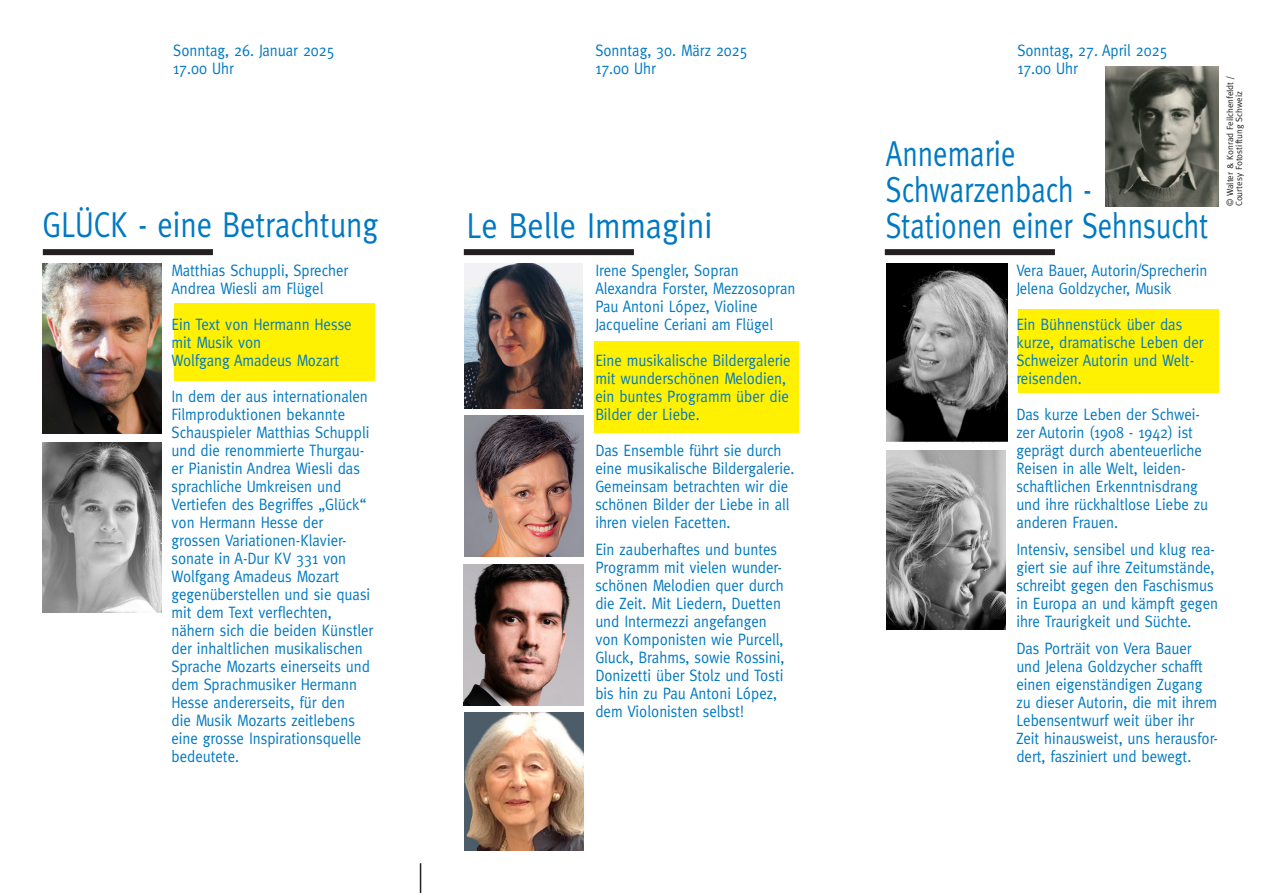
<style>
.page{position:relative;width:1263px;height:893px;background:#fff}
.page>*{position:absolute;margin:0;border:0;box-sizing:border-box;transform-origin:0 0}
.t1{font:36px "Meta";color:#0079c2;scale:.8 1}
.t2{font:36px "Meta";color:#0079c2;scale:.85 1}
.t3{font:36px "Meta";color:#0079c2;scale:.9 1}
.t4{font:16.5px/18px "Meta";color:#0079c2;scale:.9 1}
.t5{font:9px "Meta";color:#231f20}
</style>
<div class="page">
<div style="left:174px;top:303px;width:200px;height:77px;background:#fff101"></div>
<div style="left:1018px;top:309px;width:201px;height:84px;background:#fff101"></div>
<div style="left:594px;top:342px;width:204px;height:91px;background:#fff101"></div>
<div style="left:43px;top:249px;width:170px;height:6px;background:#231f20"></div>
<div style="left:464px;top:249px;width:170px;height:6px;background:#231f20"></div>
<div style="left:885px;top:249px;width:170px;height:6px;background:#231f20"></div>
<hr style="left:420px;top:863px;width:1px;height:30px;background:#231f20">
<img style="left:43px;top:263px;width:119px;height:170px">
<img style="left:43px;top:442px;width:119px;height:170px">
<img style="left:465px;top:263px;width:118px;height:145px">
<img style="left:465px;top:416px;width:119px;height:141px">
<img style="left:464px;top:564px;width:120px;height:141px">
<img style="left:886px;top:264px;width:122px;height:178px">
<img style="left:886px;top:451px;width:120px;height:178px">
<img style="left:465px;top:713px;width:119px;height:137px">
<img style="left:1105px;top:66px;width:114px;height:140px">
<p class="t4" style="left:173px;top:41px;width:181px">Sonntag, 26. Januar 2025</p>
<p class="t4" style="left:173px;top:59px;width:69px">17.00 Uhr</p>
<p class="t2" style="left:43px;top:204px;width:397px">GLÜCK - eine Betrachtung</p>
<p class="t4" style="left:595px;top:41px;width:171px">Sonntag, 30. März 2025</p>
<p class="t4" style="left:595px;top:59px;width:69px">17.00 Uhr</p>
<p class="t3" style="left:466px;top:205px;width:275px">Le Belle Immagini</p>
<p class="t4" style="left:1017px;top:41px;width:169px">Sonntag, 27. April 2025</p>
<p class="t4" style="left:1017px;top:59px;width:69px">17.00 Uhr</p>
<p class="t1" style="left:886px;top:132px;width:163px">Annemarie</p>
<p class="t1" style="left:886px;top:168px;width:259px">Schwarzenbach -</p>
<p class="t1" style="left:886px;top:204px;width:405px">Stationen einer Sehnsucht</p>
<p class="t5" style="left:1225px;top:206px;width:132px;rotate:-90deg">© Walter &amp; Konrad Feilchenfeldt /</p>
<p class="t5" style="left:1234px;top:206px;width:117px;rotate:-90deg">Courtesy Fotostiftung Schweiz</p>
<p class="t4" style="left:171px;top:261px;width:198px">Matthias Schuppli, Sprecher</p>
<p class="t4" style="left:171px;top:279px;width:170px">Andrea Wiesli am Flügel</p>
<p class="t4" style="left:171px;top:315px;width:202px">Ein Text von Hermann Hesse</p>
<p class="t4" style="left:171px;top:333px;width:101px">mit Musik von</p>
<p class="t4" style="left:171px;top:351px;width:188px">Wolfgang Amadeus Mozart</p>
<p class="t4" style="left:171px;top:387px;width:221px">In dem der aus internationalen<br>Filmproduktionen bekannte<br>Schauspieler Matthias Schuppli und die renommierte Thurgau&shy;er Pianistin Andrea Wiesli das sprachliche Umkreisen und<br>Vertiefen des Begriffes „Glück“ von Hermann Hesse der</p>
<p class="t4" style="left:171px;top:531px;width:222px">grossen Variationen-Klavier&shy;sonate in A-Dur KV 331 von<br>Wolfgang Amadeus Mozart gegenüberstellen und sie quasi mit dem Text verflechten,</p>
<p class="t4" style="left:171px;top:621px;width:226px">nähern sich die beiden Künstler der inhaltlichen musikalischen<br>Sprache Mozarts einerseits und dem Sprachmusiker Hermann<br>Hesse andererseits, für den<br>die Musik Mozarts zeitlebens eine grosse Inspirationsquelle bedeutete.</p>
<p class="t4" style="left:595px;top:261px;width:161px">Irene Spengler, Sopran</p>
<p class="t4" style="left:595px;top:279px;width:224px">Alexandra Forster, Mezzosopran</p>
<p class="t4" style="left:595px;top:297px;width:182px">Pau Antoni López, Violine</p>
<p class="t4" style="left:595px;top:315px;width:199px">Jacqueline Ceriani am Flügel</p>
<p class="t4" style="left:595px;top:351px;width:218px">Eine musikalische Bildergalerie mit wunderschönen Melodien, ein buntes Programm über die<br>Bilder der Liebe.</p>
<p class="t4" style="left:595px;top:441px;width:223px">Das Ensemble führt sie durch eine musikalische Bildergalerie.<br>Gemeinsam betrachten wir die schönen Bilder der Liebe in all ihren vielen Facetten.</p>
<p class="t4" style="left:595px;top:540px;width:212px">Ein zauberhaftes und buntes<br>Programm mit vielen wunder&shy;schönen Melodien quer durch die Zeit. Mit Liedern, Duetten und Intermezzi angefangen von Komponisten wie Purcell,<br>Gluck, Brahms, sowie Rossini,<br>Donizetti über Stolz und Tosti bis hin zu Pau Antoni López, dem Violonisten selbst!</p>
<p class="t4" style="left:1016px;top:261px;width:214px">Vera Bauer, Autorin/Sprecherin</p>
<p class="t4" style="left:1016px;top:279px;width:174px">Jelena Goldzycher, Musik</p>
<p class="t4" style="left:1016px;top:315px;width:210px">Ein Bühnenstück über das kurze, dramatische Leben der<br>Schweizer Autorin und Welt&shy;reisenden.</p>
<p class="t4" style="left:1016px;top:405px;width:215px">Das kurze Leben der Schwei&shy;zer Autorin (1908 - 1942) ist geprägt durch abenteuerliche<br>Reisen in alle Welt, leiden&shy;schaftlichen Erkenntnisdrang und ihre rückhaltlose Liebe zu anderen Frauen.</p>
<p class="t4" style="left:1016px;top:540px;width:226px">Intensiv, sensibel und klug rea&shy;giert sie auf ihre Zeitumstände, schreibt gegen den Faschismus in Europa an und kämpft gegen ihre Traurigkeit und Süchte.</p>
<p class="t4" style="left:1016px;top:639px;width:226px">Das Porträit von Vera Bauer und Jelena Goldzycher schafft einen eigenständigen Zugang zu dieser Autorin, die mit ihrem<br>Lebensentwurf weit über ihr<br>Zeit hinausweist, uns herausfor&shy;dert, fasziniert und bewegt.</p>
</div>
